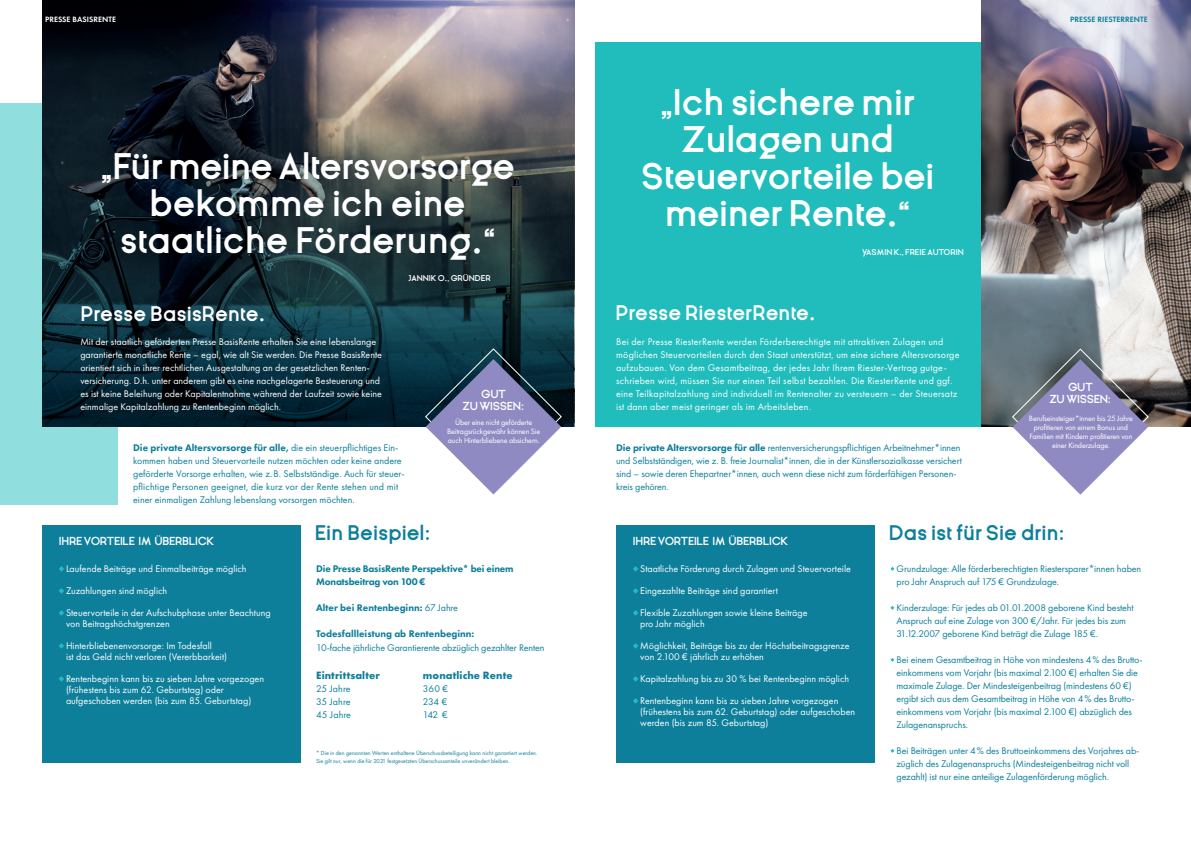
<style>
.page{position:relative;width:1191px;height:842px;background:#fff}
.page>*{position:absolute;margin:0;border:0;box-sizing:border-box;transform-origin:0 0}
.t1{font:700 35px/37px "Ginora Sans";letter-spacing:-.01em;color:#fff;text-align:center}
.t2{font:700 20px "Ginora Sans";letter-spacing:.005em;color:#fff}
.t3{font:700 20px "Ginora Sans";letter-spacing:.01em;color:#0d7f9b}
.t4{font:700 11px/12px "Ginora Sans";letter-spacing:-.02em;color:#fff;text-align:center}
.t5{font:700 11px "Futura PT";letter-spacing:.01em;color:#0d7f9b}
.t6{font:10px/13px "Futura PT";letter-spacing:-.01em;color:#0d7f9b}
.t7{font:10px/11px "Futura PT";color:#fff}
.t8{font:10px/13px "Futura PT";letter-spacing:.02em;color:#fff}
.t9{font:800 10px "Futura PT";color:#0d7f9b}
.t10{font:800 10px/13px "Futura PT";letter-spacing:-.02em;color:#0d7f9b}
.t11{font:8px/9px "Futura PT";letter-spacing:-.02em;color:#fff;text-align:center}
.t12{font:700 8px "Ginora Sans";color:#fff}
.t13{font:600 8px "Futura PT";letter-spacing:.01em;color:#0d7f9b}
.t14{font:600 8px "Futura PT";letter-spacing:.01em;color:#fff}
.t15{font:6px/8px "Futura PT";color:#0d7f9b}
.s1{font-weight:800}
.s2{font-weight:400}
</style>
<div class="page">
<div style="left:0;top:103px;width:118px;height:402px;background:#90dede"></div>
<div style="left:595px;top:43px;width:386px;height:384px;background:#21bdbd"></div>
<img style="left:43px;top:0;width:531px;height:108px">
<img style="left:981px;top:0;width:210px;height:427px">
<svg style="left:43px;top:108px;width:531px;height:20px;background:#48484b"></svg>
<svg style="left:43px;top:128px;width:531px;height:299px;background:#182e36"></svg>
<div style="left:43px;top:525px;width:257px;height:238px;background:#0d7f9b"></div>
<svg style="left:425px;top:348px;width:137px;height:146px"></svg>
<svg style="left:1012px;top:348px;width:136px;height:147px"></svg>
<svg style="left:59px;top:566px;width:5px;height:6px"></svg>
<svg style="left:59px;top:588px;width:5px;height:6px"></svg>
<svg style="left:59px;top:610px;width:5px;height:6px"></svg>
<svg style="left:59px;top:643px;width:5px;height:6px"></svg>
<svg style="left:59px;top:676px;width:5px;height:6px"></svg>
<div style="left:617px;top:525px;width:257px;height:238px;background:#0d7f9b"></div>
<svg style="left:633px;top:566px;width:5px;height:6px"></svg>
<svg style="left:633px;top:588px;width:5px;height:6px"></svg>
<svg style="left:633px;top:610px;width:5px;height:6px"></svg>
<svg style="left:633px;top:643px;width:5px;height:6px"></svg>
<svg style="left:633px;top:676px;width:5px;height:6px"></svg>
<svg style="left:633px;top:698px;width:5px;height:6px"></svg>
<svg style="left:890px;top:567px;width:4px;height:4px"></svg>
<svg style="left:890px;top:606px;width:4px;height:4px"></svg>
<svg style="left:890px;top:658px;width:4px;height:4px"></svg>
<svg style="left:890px;top:749px;width:4px;height:4px"></svg>
<p class="t14" style="left:45px;top:14px;width:73px">PRESSE BASISRENTE</p>
<h1 class="t1" style="left:100px;top:149px;width:416px">,,Für meine Altersvorsorge bekomme ich eine staatliche Förderung.“</h1>
<p class="t12" style="left:408px;top:274px;width:84px">JANNIK O., GRÜNDER</p>
<h1 class="t1" style="left:640px;top:85px;width:295px">,,Ich sichere mir<br>Zulagen und<br>Steuervorteile bei meiner Rente.“</h1>
<p class="t12" style="left:862px;top:247px;width:103px">YASMIN K., FREIE AUTORIN</p>
<h2 class="t2" style="left:80px;top:303px;width:186px">Presse BasisRente.</h2>
<h2 class="t2" style="left:615px;top:302px;width:202px">Presse RiesterRente.</h2>
<p class="t7" style="left:80px;top:335px;width:303px;line-height:13px">Mit der staatlich geförderten Presse BasisRente erhalten Sie eine lebenslange garantierte monatliche Rente – egal, wie alt Sie werden. Die Presse BasisRente orientiert sich in ihrer rechtlichen Ausgestaltung an der gesetzlichen Renten&shy;versicherung. D.h. unter anderem gibt es eine nachgelagerte Besteuerung und es ist keine Beleihung oder Kapitalentnahme während der Laufzeit sowie keine einmalige Kapitalzahlung zu Rentenbeginn möglich.</p>
<p class="t8" style="left:616px;top:335px;width:345px">Bei der Presse RiesterRente werden Förderberechtigte mit attraktiven Zulagen und möglichen Steuervorteilen durch den Staat unterstützt, um eine sichere Altersvorsorge aufzubauen. Von dem Gesamtbeitrag, der jedes Jahr Ihrem Riester-Vertrag gutge&shy;schrieben wird, müssen Sie nur einen Teil selbst bezahlen. Die RiesterRente und ggf. eine Teilkapitalzahlung sind individuell im Rentenalter zu versteuern – der Steuersatz ist dann aber meist geringer als im Arbeitsleben.</p>
<p class="t4" style="left:462px;top:388px;width:63px">GUT<br>ZU WISSEN:</p>
<p class="t11" style="left:447px;top:418px;width:95px">Über eine nicht geförderte<br>Beitragsrückgewähr können Sie auch Hinterbliebene absichern.</p>
<p class="t6" style="left:133px;top:441px;width:273px"><span class="s1">Die private Altersvorsorge für alle,</span> die ein steuerpflichtiges Ein&shy;kommen haben und Steuervorteile nutzen möchten oder keine andere geförderte Vorsorge erhalten, wie z.B. Selbstständige. Auch für steuer&shy;pflichtige Personen geeignet, die kurz vor der Rente stehen und mit einer einmaligen Zahlung lebenslang vorsorgen möchten.</p>
<p class="t6" style="left:616px;top:441px;width:347px"><span class="s1">Die private Altersvorsorge für alle</span> rentenversicherungspflichtigen Arbeitnehmer*innen und Selbstständigen, wie z. B. freie Journalist*innen, die in der Künstlersozialkasse versichert sind – sowie deren Ehepartner*innen, auch wenn diese nicht zum förderfähigen Personen&shy;kreis gehören.</p>
<p class="t13" style="left:1070px;top:14px;width:79px">PRESSE RIESTERRENTE</p>
<p class="t4" style="left:1049px;top:381px;width:63px">GUT<br>ZU WISSEN:</p>
<p class="t11" style="left:1029px;top:414px;width:106px">Berufseinsteiger*innen bis 25 Jahre profitieren von einem Bonus und<br>Familien mit Kindern profitieren von einer Kinderzulage.</p>
<p class="t4" style="left:59px;top:535px;width:157px">IHRE VORTEILE IM ÜBERBLICK</p>
<p class="t7" style="left:66px;top:557px;width:182px;line-height:22px">Laufende Beiträge und Einmalbeiträge möglich<br>Zuzahlungen sind möglich</p>
<p class="t7" style="left:66px;top:607px;width:206px">Steuervorteile in der Aufschubphase unter Beachtung von Beitragshöchstgrenzen</p>
<p class="t7" style="left:66px;top:640px;width:163px">Hinterbliebenenvorsorge: Im Todesfall<br>ist das Geld nicht verloren (Vererbbarkeit)</p>
<p class="t7" style="left:66px;top:673px;width:200px">Rentenbeginn kann bis zu sieben Jahre vorgezogen (frühestens bis zum 62. Geburtstag) oder aufgeschoben werden (bis zum 85. Geburtstag)</p>
<h2 class="t3" style="left:315px;top:522px;width:118px">Ein Beispiel:</h2>
<p class="t4" style="left:633px;top:535px;width:157px">IHRE VORTEILE IM ÜBERBLICK</p>
<p class="t10" style="left:316px;top:562px;width:199px">Die Presse BasisRente Perspektive* bei einem<br>Monatsbeitrag von 100 €</p>
<p class="t9" style="left:316px;top:601px;width:143px">Alter bei Rentenbeginn: <span class="s2">67 Jahre</span></p>
<p class="t9" style="left:316px;top:627px;width:160px">Todesfallleistung ab Rentenbeginn:</p>
<p class="t6" style="left:316px;top:641px;width:230px">10-fache jährliche Garantierente abzüglich gezahlter Renten</p>
<p class="t5" style="left:316px;top:668px;width:65px">Eintrittsalter</p>
<p class="t6" style="left:316px;top:682px;width:36px;text-align:justify">25 Jahre 35 Jahre 45 Jahre</p>
<p class="t5" style="left:423px;top:668px;width:91px">monatliche Rente</p>
<p class="t6" style="left:423px;top:682px;width:27px;text-align:justify">360 € 234 € 142 €</p>
<p class="t15" style="left:316px;top:748px;width:223px">* Die in den genannten Werten enthaltene Überschussbeteiligung kann nicht garantiert werden.<br>Sie gilt nur, wenn die für 2021 festgesetzten Überschussanteile unverändert bleiben.</p>
<p class="t7" style="left:640px;top:557px;width:212px;line-height:22px">Staatliche Förderung durch Zulagen und Steuervorteile<br>Eingezahlte Beiträge sind garantiert</p>
<p class="t7" style="left:640px;top:607px;width:169px">Flexible Zuzahlungen sowie kleine Beiträge pro Jahr möglich</p>
<p class="t7" style="left:640px;top:640px;width:211px">Möglichkeit, Beiträge bis zu der Höchstbeitragsgrenze von 2.100 € jährlich zu erhöhen</p>
<p class="t7" style="left:640px;top:673px;width:210px">Kapitalzahlung bis zu 30 % bei Rentenbeginn möglich</p>
<p class="t7" style="left:640px;top:695px;width:217px">Rentenbeginn kann bis zu sieben Jahre vorgezogen (frühestens bis zum 62. Geburtstag) oder aufgeschoben werden (bis zum 85. Geburtstag)</p>
<h2 class="t3" style="left:888px;top:522px;width:178px">Das ist für Sie drin:</h2>
<p class="t6" style="left:896px;top:562px;width:246px">Grundzulage: Alle förderberechtigten Riestersparer*innen haben pro Jahr Anspruch auf 175 € Grundzulage.</p>
<p class="t6" style="left:896px;top:601px;width:238px">Kinderzulage: Für jedes ab 01.01.2008 geborene Kind besteht<br>Anspruch auf eine Zulage von 300 €/Jahr. Für jedes bis zum<br>31.12.2007 geborene Kind beträgt die Zulage 185 €.</p>
<p class="t6" style="left:896px;top:653px;width:247px">Bei einem Gesamtbeitrag in Höhe von mindestens 4% des Brutto&shy;einkommens vom Vorjahr (bis maximal 2.100 €) erhalten Sie die maximale Zulage. Der Mindesteigenbeitrag (mindestens 60 €) ergibt sich aus dem Gesamtbeitrag in Höhe von 4% des Brutto&shy;einkommens vom Vorjahr (bis maximal 2.100 €) abzüglich des Zulagenanspruchs.</p>
<p class="t6" style="left:896px;top:744px;width:244px">Bei Beiträgen unter 4% des Bruttoeinkommens des Vorjahres ab&shy;züglich des Zulagenanspruchs (Mindesteigenbeitrag nicht voll gezahlt) ist nur eine anteilige Zulagenförderung möglich.</p>
</div>
